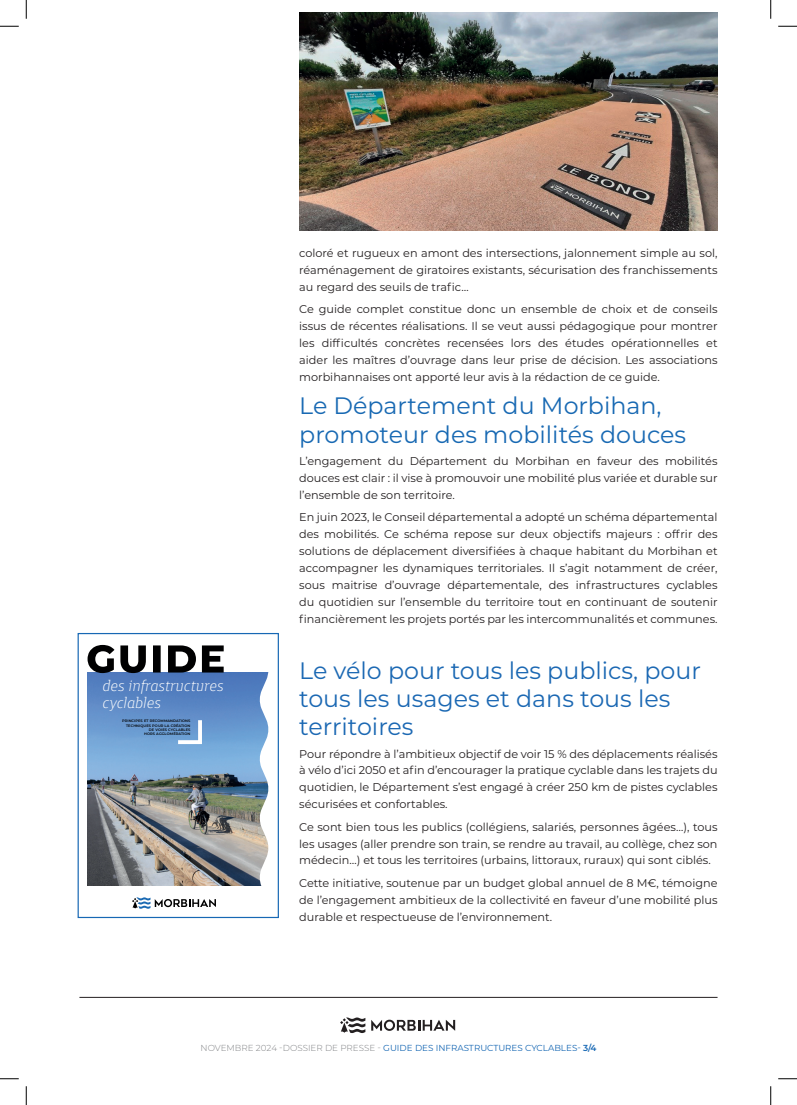
<style>
.page{position:relative;width:797px;height:1105px;background:#fff}
.page>*{position:absolute;margin:0;border:0;box-sizing:border-box;transform-origin:0 0}
.t1{font:23.75px/28.1px "Montserrat";color:#1b68b3}
.t2{font:23.75px/28.1px "Montserrat";color:#1869b3}
.t3{font:italic 15.25px/17.6px "Enra Semi Var";color:#fff}
.t4{font:11.25px/16.9px "Montserrat";color:#231f20;text-align:justify}
.t5{font:8.75px "Montserrat";color:#1768b4}
.t6{font:600 3.5px/4.2px "Montserrat";letter-spacing:.03em;color:#000001;text-align:right}
.s1{font-weight:300;color:#808285}
.s2{font-weight:600}
</style>
<div class="page">
<svg style="left:371px;top:1020px;width:84px;height:11px"></svg>
<svg style="left:340px;top:1017px;width:25px;height:16px"></svg>
<hr style="left:79px;top:997px;width:638px;height:1px;background:#231f20">
<img style="left:88px;top:672px;width:171px;height:213px">
<svg style="left:132px;top:897px;width:84px;height:12px"></svg>
<svg style="left:88px;top:645px;width:136px;height:28px"></svg>
<svg style="left:259px;top:672px;width:10px;height:214px"></svg>
<svg style="left:174px;top:716px;width:30px;height:30px"></svg>
<div style="left:78px;top:633px;width:201px;height:285px;border:1px solid #1768b4"></div>
<img style="left:299px;top:12px;width:418px;height:218px">
<svg style="left:0;top:25px;width:19px;height:2px"></svg>
<svg style="left:778px;top:25px;width:19px;height:2px"></svg>
<svg style="left:0;top:1078px;width:19px;height:1px"></svg>
<svg style="left:778px;top:1078px;width:19px;height:1px"></svg>
<svg style="left:25px;top:0;width:2px;height:19px"></svg>
<svg style="left:25px;top:1086px;width:2px;height:19px"></svg>
<svg style="left:770px;top:0;width:1px;height:19px"></svg>
<svg style="left:770px;top:1086px;width:1px;height:19px"></svg>
<h2 class="t3" style="left:102px;top:676px;width:123px">des infrastructures cyclables</h2>
<p class="t6" style="left:122px;top:719px;width:70px">PRINCIPES ET RECOMMANDATIONS<br>TECHNIQUES POUR LA CRÉATION<br>DE VOIES CYCLABLES<br>HORS AGGLOMÉRATION</p>
<p class="t4" style="left:299px;top:244px;width:420px">coloré et rugueux en amont des intersections, jalonnement simple au sol, réaménagement de giratoires existants, sécurisation des franchissements au regard des seuils de trafic…</p>
<p class="t4" style="left:299px;top:300px;width:420px">Ce guide complet constitue donc un ensemble de choix et de conseils issus de récentes réalisations. Il se veut aussi pédagogique pour montrer les difficultés concrètes recensées lors des études opérationnelles et aider les maîtres d’ouvrage dans leur prise de décision. Les associations morbihannaises ont apporté leur avis à la rédaction de ce guide.</p>
<h1 class="t2" style="left:299px;top:391px;width:388px">Le Département du Morbihan, promoteur des mobilités douces</h1>
<p class="t4" style="left:299px;top:452px;width:420px">L’engagement du Département du Morbihan en faveur des mobilités douces est clair : il vise à promouvoir une mobilité plus variée et durable sur l’ensemble de son territoire.</p>
<p class="t4" style="left:299px;top:508px;width:420px">En juin 2023, le Conseil départemental a adopté un schéma départemental des mobilités. Ce schéma repose sur deux objectifs majeurs : offrir des solutions de déplacement diversifiées à chaque habitant du Morbihan et accompagner les dynamiques territoriales. Il s’agit notamment de créer, sous maitrise d’ouvrage départementale, des infrastructures cyclables du quotidien sur l’ensemble du territoire tout en continuant de soutenir financièrement les projets portés par les intercommunalités et communes.</p>
<h1 class="t1" style="left:299px;top:655px;width:403px">Le vélo pour tous les publics, pour tous les usages et dans tous les territoires</h1>
<p class="t4" style="left:299px;top:745px;width:420px">Pour répondre à l’ambitieux objectif de voir 15 % des déplacements réalisés à vélo d’ici 2050 et afin d’encourager la pratique cyclable dans les trajets du quotidien, le Département s’est engagé à créer 250 km de pistes cyclables sécurisées et confortables.</p>
<p class="t4" style="left:299px;top:818px;width:420px">Ce sont bien tous les publics (collégiens, salariés, personnes âgées…), tous les usages (aller prendre son train, se rendre au travail, au collège, chez son médecin…) et tous les territoires (urbains, littoraux, ruraux) qui sont ciblés.</p>
<p class="t4" style="left:299px;top:874px;width:420px">Cette initiative, soutenue par un budget global annuel de 8 M€, témoigne de l’engagement ambitieux de la collectivité en faveur d’une mobilité plus durable et respectueuse de l’environnement.</p>
<p class="t5" style="left:201px;top:1042px;width:397px"><span class="s1">NOVEMBRE 2024 -DOSSIER DE PRESSE -</span> GUIDE DES INFRASTRUCTURES CYCLABLES- <span class="s2">3/4</span></p>
</div>
